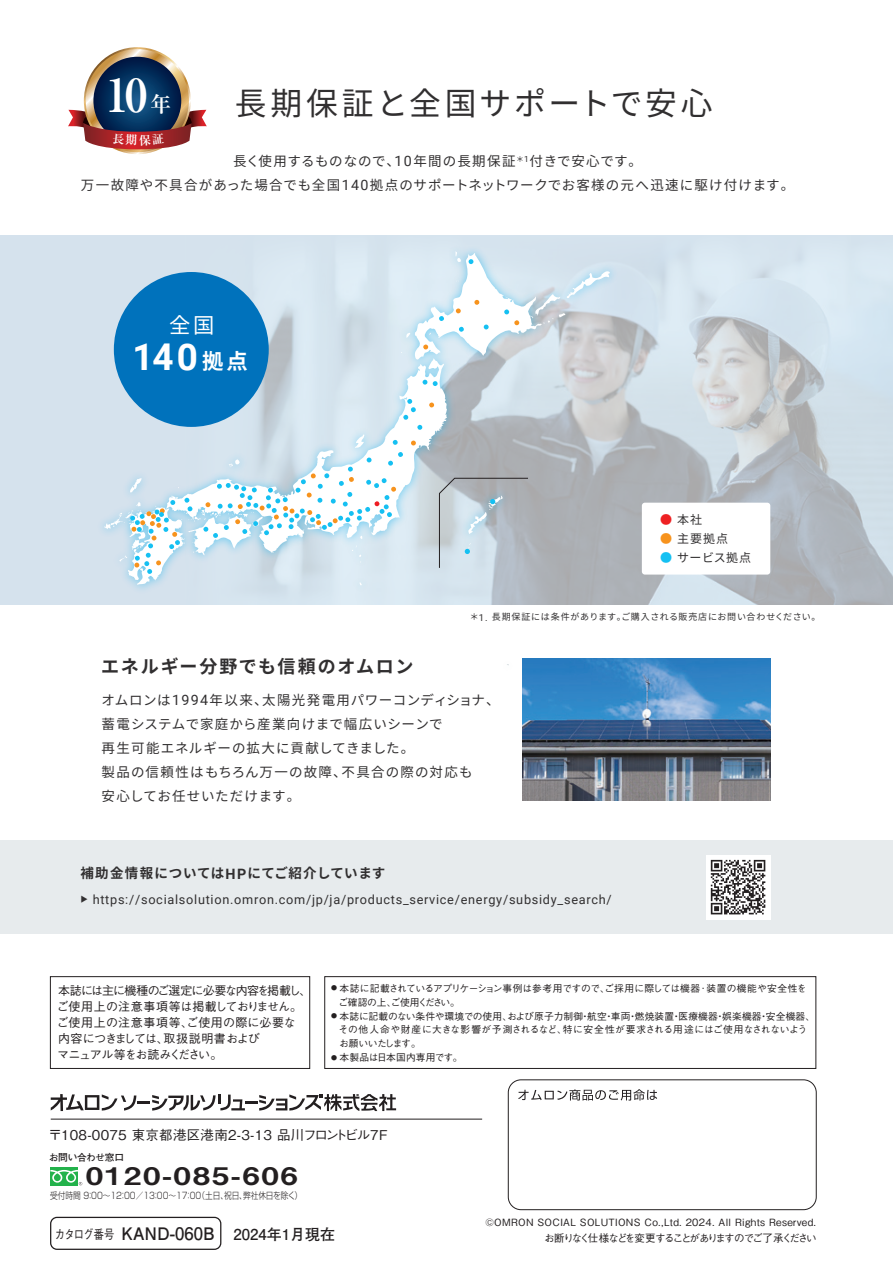
<style>
.page{position:relative;width:893px;height:1263px;background:#fff}
.page>*{position:absolute;margin:0;border:0;box-sizing:border-box;transform-origin:0 0}
.t1{font:700 45.6px "Ryumin Pro";color:#fff}
.t2{font:700 36.9px "Roboto";color:#fff}
.t3{font:31.8px "Source Han Sans";letter-spacing:.09em;color:#312f30}
.t4{font:24.3px "Midashi Go Pro MB31";letter-spacing:.05em;color:#231f20;scale:1.3 1}
.t5{font:21.3px "Source Han Sans";color:#fff}
.t6{font:700 18px "Source Han Sans";letter-spacing:.095em;color:#312f30}
.t7{font:700 17.25px "Futo Go B101 Pro";color:#231f20}
.t8{font:700 15px "Futo Go B101 Pro";color:#231f20}
.t9{font:13.5px/24px "Source Han Sans";letter-spacing:.07em;color:#312f30;text-align:center}
.t10{font:500 13.5px "Gothic BBB Pro";letter-spacing:.02em;color:#231f20}
.t11{font:700 13.5px "Source Han Sans";letter-spacing:.045em;color:#312f30}
.t12{font:12.75px "Roboto";letter-spacing:.055em;color:#312f30}
.t13{font:500 12px/15.9px "Gothic BBB Pro";letter-spacing:-.02em;color:#231f20}
.t14{font:12px "Source Han Sans";letter-spacing:.08em;color:#312f30}
.t15{font:500 10.5px "Gothic BBB Pro";letter-spacing:-.165em;color:#231f20}
.t16{font:500 10.05px "Gothic BBB Pro";letter-spacing:.03em;color:#231f20}
.t17{font:500 9.75px/14px "Gothic BBB Pro";letter-spacing:-.005em;color:#231f20}
.t18{font:700 9.75px "Futo Go B101 Pro";letter-spacing:-.035em;color:#231f20}
.t19{font:300 9.15px "Shin Go Pro";color:#231f20;scale:.84 1}
.t20{font:9px "Source Han Sans";letter-spacing:.075em;color:#312f30}
.t21{font:500 6px "Gothic BBB Pro";color:#231f20}
.s1{font-size:21.3px}
.s2{font-family:"Roboto";font-size:14.25px}
.s3{font-family:"Source Han Sans";font-size:21.3px}
.s4{color:#ee2123}
.s5{color:#f7931d}
.s6{color:#15c0f2}
.s7{font-family:"Roboto";font-size:9.6px}
.s8{font-family:"Source Han Sans";font-size:7.5px}
.s9{font-family:"Gothic BBB Pro";font-weight:500;font-size:12.75px}
</style>
<div class="page">
<div style="left:50px;top:1217px;width:171px;height:33px;border:1px solid #231f20;border-radius:6px"></div>
<hr style="left:51px;top:1119px;width:431px;height:1px;background:#231f20">
<div style="left:50px;top:1167px;width:28px;height:18px;background:#23b24b"></div>
<svg style="left:50px;top:1170px;width:32px;height:15px"></svg>
<div style="left:50px;top:976px;width:260px;height:93px;border:1px solid #231f20"></div>
<div style="left:324px;top:976px;width:492px;height:93px;border:1px solid #231f20"></div>
<svg style="left:51px;top:1094px;width:345px;height:17px"></svg>
<div style="left:508px;top:1079px;width:309px;height:131px;border:1px solid #231f20;border-radius:13px"></div>
<svg style="left:518px;top:1089px;width:139px;height:11px"></svg>
<div style="left:0;top:840px;width:893px;height:94px;background:#e7ebed"></div>
<svg style="left:0;top:235px;width:893px;height:370px;background:#cbd5de"></svg>
<img style="left:523px;top:659px;width:247px;height:141px">
<svg style="left:84px;top:47px;width:107px;height:107px"></svg>
<svg style="left:86px;top:49px;width:103px;height:103px"></svg>
<svg style="left:93px;top:57px;width:88px;height:88px;background:#06315e"></svg>
<img style="left:91px;top:239px;width:532px;height:360px">
<svg style="left:166px;top:355px;width:283px;height:198px;background:#96bfd9"></svg>
<svg style="left:429px;top:402px;width:5px;height:6px"></svg>
<svg style="left:102px;top:399px;width:321px;height:186px"></svg>
<svg style="left:422px;top:379px;width:16px;height:7px"></svg>
<svg style="left:401px;top:251px;width:210px;height:112px"></svg>
<img style="left:455px;top:568px;width:67px;height:98px">
<svg style="left:439px;top:478px;width:89px;height:90px;background:#bbc5cc"></svg>
<div style="left:642px;top:503px;width:128px;height:72px;background:#fff;border-radius:3px"></div>
<svg style="left:706px;top:855px;width:64px;height:64px"></svg>
<svg style="left:711px;top:860px;width:54px;height:54px;background:#929091"></svg>
<svg style="left:68px;top:110px;width:139px;height:39px"></svg>
<h1 class="t1" style="left:106px;top:59px;width:67px">10<span class="s1">年</span></h1>
<h3 class="t3" style="left:235px;top:85px;width:479px">長期保証と全国サポートで安心</h3>
<p class="t9" style="left:81px;top:149px;width:715px">長く使用するものなので、<span class="s2">10</span>年間の長期保証<sup>＊</sup><sup>1</sup>付きで安心です。<br>万一故障や不具合があった場合でも全国<span class="s2">140</span>拠点のサポートネットワークでお客様の元へ迅速に駆け付けます。</p>
<h3 class="t5" style="left:169px;top:313px;width:47px">全国</h3>
<h2 class="t2" style="left:132px;top:331px;width:117px">140<span class="s3">拠点</span></h2>
<p class="t14" style="left:660px;top:513px;width:44px"><span class="s4">●</span> 本社</p>
<p class="t14" style="left:660px;top:532px;width:69px"><span class="s5">●</span> 主要拠点</p>
<p class="t14" style="left:660px;top:551px;width:92px"><span class="s6">●</span> サービス拠点</p>
<p class="t20" style="left:470px;top:612px;width:352px">＊<span class="s7">1.</span> 長期保証には条件があります。ご購入される販売店にお問い合わせください。</p>
<h3 class="t6" style="left:101px;top:656px;width:314px">エネルギー分野でも信頼のオムロン</h3>
<p class="t9" style="left:101px;top:688px;width:400px;text-align:left">オムロンは<span class="s2">1994</span>年以来、太陽光発電用パワーコンディショナ、蓄電システムで家庭から産業向けまで幅広いシーンで<br>再生可能エネルギーの拡大に貢献してきました。<br>製品の信頼性はもちろん万一の故障、不具合の際の対応も<br>安心してお任せいただけます。</p>
<p class="t11" style="left:80px;top:866px;width:306px">補助金情報については<span class="s2">HP</span>にてご紹介しています</p>
<p class="t12" style="left:80px;top:890px;width:533px"><span class="s8">▶</span> https://socialsolution.omron.com/jp/ja/products_service/energy/subsidy_search/</p>
<p class="t13" style="left:57px;top:981px;width:256px">本誌には主に機種のご選定に必要な内容を掲載し、ご使用上の注意事項等は掲載しておりません。ご使用上の注意事項等、ご使用の際に必要な<br>内容につきましては、取扱説明書および<br>マニュアル等をお読みください。</p>
<p class="t17" style="left:338px;top:980px;width:478px">本誌に記載されているアプリケーション事例は参考用ですので、ご採用に際しては機器･装置の機能や安全性をご確認の上、ご使用ください。<br>本誌に記載のない条件や環境での使用、および原子力制御・航空・車両・燃焼装置・医療機器・娯楽機器・安全機器、その他人命や財産に大きな影響が予測されるなど、特に安全性が要求される用途にはご使用なされないようお願いいたします。<br>本製品は日本国内専用です。</p>
<p class="t21" style="left:331px;top:983px;width:7px">●</p>
<p class="t21" style="left:331px;top:1011px;width:7px">●</p>
<p class="t21" style="left:331px;top:1053px;width:7px">●</p>
<p class="t10" style="left:48px;top:1124px;width:341px">〒108-0075 東京都港区港南2-3-13 品川フロントビル7F</p>
<p class="t18" style="left:49px;top:1149px;width:77px">お問い合わせ窓口</p>
<h3 class="t4" style="left:86px;top:1156px;width:165px">0120-085-606</h3>
<p class="t19" style="left:50px;top:1188px;width:302px">受付時間 9：00～12：00／13：00～17：00（土日、祝日、弊社休日を除く）</p>
<p class="t7" style="left:55px;top:1220px;width:161px"><span class="s9">カタログ番号</span> KAND-060B</p>
<p class="t8" style="left:233px;top:1222px;width:103px">2024年1月現在</p>
<p class="t16" style="left:485px;top:1214px;width:332px">©OMRON SOCIAL SOLUTIONS Co.,Ltd. 2024. All Rights Reserved.</p>
<p class="t15" style="left:544px;top:1229px;width:274px">お断りなく仕様などを変更することがありますのでご了承ください</p>
</div>
